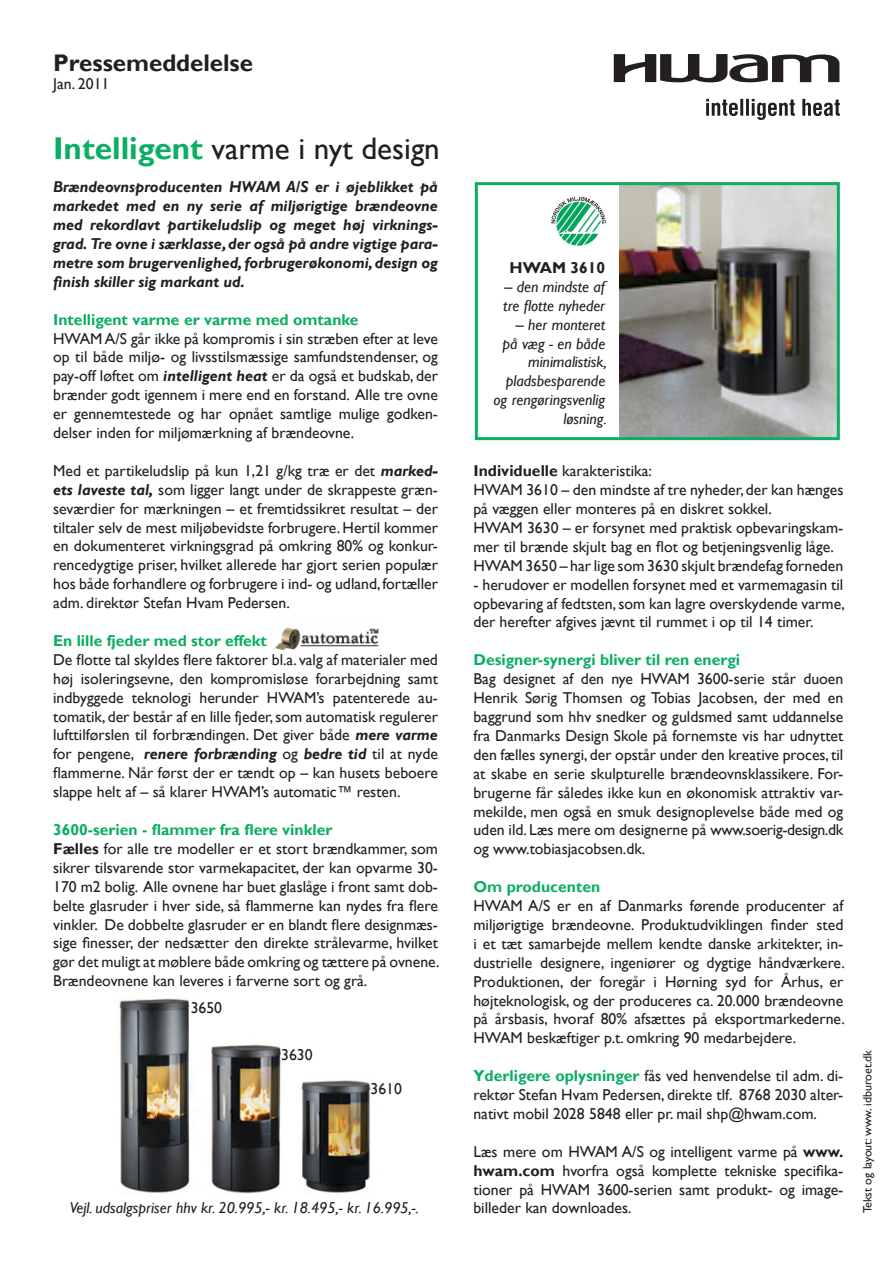
<style>
.page{position:relative;width:893px;height:1263px;background:#fff}
.page>*{position:absolute;margin:0;border:0;box-sizing:border-box;transform-origin:0 0}
.t1{font:31.2px "Gill Sans";color:#231f20}
.t2{font:700 24px "Gill Sans";color:#231f20}
.t3{font:15.75px/18.9px "Gill Sans";color:#231f20;text-align:justify}
.t4{font:italic 700 15.75px/18.9px "Gill Sans";color:#231f20;text-align:justify}
.t5{font:italic 15.75px/18.9px "Gill Sans";color:#231f20}
.t6{font:700 15.75px "Gill Sans";color:#0bae62}
.t7{font:700 15.75px "Gill Sans";color:#231f20}
.t8{font:12px "Gill Sans";color:#231f20}
.s1{font-weight:700;font-size:31.5px;color:#0bae62}
.s2{font-weight:700;font-style:italic}
.s3{font-weight:700}
.s4{font-style:normal}
.s5{font-weight:700;color:#0bae62}
</style>
<div class="page">
<svg style="left:706px;top:99px;width:134px;height:21px"></svg>
<svg style="left:614px;top:54px;width:226px;height:29px"></svg>
<img style="left:274px;top:627px;width:106px;height:24px">
<img style="left:119px;top:998px;width:252px;height:196px">
<img style="left:619px;top:186px;width:217px;height:250px">
<img style="left:551px;top:196px;width:55px;height:50px">
<div style="left:475px;top:182px;width:365px;height:258px;border:3px solid #0bae62"></div>
<p class="t2" style="left:53px;top:48px;width:201px">Pressemeddelelse</p>
<p class="t3" style="left:53px;top:75px;width:58px">Jan. 2011</p>
<p class="t1" style="left:53px;top:131px;width:388px"><span class="s1">Intelligent</span> varme i nyt design</p>
<p class="t4" style="left:53px;top:178px;width:386px">Brændeovnsproducenten HWAM A/S er i øjeblikket på markedet med en ny serie af miljørigtige brændeovne med rekordlavt partikeludslip og meget høj virknings&shy;grad. Tre ovne i særklasse, der også på andre vigtige para&shy;metre som brugervenlighed, forbrugerøkonomi, design og finish skiller sig markant ud.</p>
<p class="t6" style="left:53px;top:310px;width:307px">Intelligent varme er varme med omtanke</p>
<p class="t3" style="left:53px;top:329px;width:386px">HWAM A/S går ikke på kompromis i sin stræben efter at leve op til både miljø- og livsstilsmæssige samfundstendenser, og pay-off løftet om <span class="s2">intelligent heat</span> er da også et budskab, der brænder godt igennem i mere end en forstand. Alle tre ovne er gennemtestede og har opnået samtlige mulige godken&shy;delser inden for miljømærkning af brændeovne.</p>
<p class="t3" style="left:53px;top:461px;width:386px">Med et partikeludslip på kun 1,21 g/kg træ er det <span class="s2">marked&shy;ets laveste tal,</span> som ligger langt under de skrappeste græn&shy;seværdier for mærkningen – et fremtidssikret resultat – der tiltaler selv de mest miljøbevid-ste forbrugere. Hertil kommer en dokumenteret virkningsgrad på omkring 80% og konkur&shy;rencedygtige priser, hvilket allerede har gjort serien populær hos både forhand-lere og forbrugere i ind- og udland, fortæller adm. direktør Stefan Hvam Pedersen.</p>
<p class="t6" style="left:53px;top:631px;width:215px">En lille fjeder med stor effekt</p>
<p class="t3" style="left:53px;top:650px;width:386px">De flotte tal skyldes flere faktorer bl.a. valg af materialer med høj isoleringsevne, den kompromisløse forarbejdning samt ind- byggede teknologi herunder HWAM’s patenterede au&shy;tomatik, der består af en lille fjeder, som automatisk regulerer lufttilførslen til forbrændingen. Det giver både <span class="s2">mere varme </span>for pengene, <span class="s2">renere forbrænding</span> og <span class="s2">bedre tid</span> til at nyde flammerne. Når først der er tændt op – kan husets beboere slappe helt af – så klarer HWAM’s automatic™ resten.</p>
<p class="t6" style="left:53px;top:820px;width:281px">3600-serien - flammer fra flere vinkler</p>
<p class="t3" style="left:53px;top:839px;width:388px"><span class="s3">Fælles</span> for alle tre modeller er et stort brændkammer, som sikrer tilsvarende stor varmekapacitet, der kan opvarme 30- 170 m2 bolig. Alle ovnene har buet glaslåge i front samt dob&shy;belte glasruder i hver side, så flammerne kan nydes fra flere vinkler. De dobbelte glasruder er en blandt flere designmæs&shy;sige finesser, der nedsætter den direkte strålevarme, hvilket gør det muligt at møblere både omkring og tættere på ovnene.<br>Brændeovnene kan leveres i farverne sort og grå.</p>
<p class="t3" style="left:191px;top:998px;width:33px">3650</p>
<p class="t3" style="left:281px;top:1045px;width:33px">3630</p>
<p class="t3" style="left:370px;top:1079px;width:33px">3610</p>
<p class="t7" style="left:510px;top:258px;width:97px">HWAM 3610</p>
<p class="t5" style="left:503px;top:277px;width:103px"><span class="s4">–</span> den mindste af tre flotte ny-heder</p>
<p class="t5" style="left:494px;top:315px;width:115px;text-align:right"><span class="s4">–</span> her monteret<br>på væg - en både minimalistisk, pladsbesparende og rengøringsvenlig løsning.</p>
<p class="t3" style="left:473px;top:462px;width:180px"><span class="s3">Individuelle</span> karakteristika:</p>
<p class="t3" style="left:473px;top:481px;width:371px">HWAM 3610 – den mindste af tre nyheder, der kan hænges på væggen eller monteres på en diskret sokkel.</p>
<p class="t3" style="left:473px;top:518px;width:371px">HWAM 3630 – er forsynet med praktisk opbevaringskam&shy;mer til brænde skjult bag en flot og betjeningsvenlig låge.</p>
<p class="t3" style="left:473px;top:556px;width:371px">HWAM 3650 – har lige som 3630 skjult brændefag forneden</p>
<p class="t3" style="left:473px;top:575px;width:373px">- herudover er modellen forsynet med et varmemagasin til opbevaring af fedtsten, som kan lagre overskydende varme-, der herefter afgives jævnt til rummet i op til 14 timer.</p>
<p class="t6" style="left:473px;top:650px;width:268px">Designer-synergi bliver til ren energi</p>
<p class="t3" style="left:473px;top:670px;width:371px">Bag designet af den nye HWAM 3600-serie står duoen Henrik Sørig Thomsen og Tobias Jacobsen, der med en baggrund som hhv snedker og guldsmed samt uddannelse fra Danmarks Design Skole på fornemste vis har udnyttet den fælles synergi, der opstår under den kreative proces, til at skabe en serie skulpturelle brændeovnsklassikere. For&shy;brugerne får således ikke kun en økonomisk attraktiv var&shy;mekilde, men også en smuk designoplevelse både med og uden ild. Læs mere om designerne på www.soerig-design.dk og www.tobiasjacobsen.dk.</p>
<p class="t6" style="left:473px;top:877px;width:128px">Om producenten</p>
<p class="t3" style="left:473px;top:896px;width:373px">HWAM A/S er en af Danmarks førende producenter af miljørigtige brændeovne. Produktudviklingen finder sted i et tæt samarbejde mellem kendte danske arkitekter, in&shy;dustrielle designere, ingeniører og dygtige håndværkere.<br>Produktionen, der foregår i Hørning syd for Århus, er højteknologisk, og der produceres ca. 20.000 brændeovne på årsbasis, hvoraf 80% afsættes på eksportmarkederne.<br>HWAM beskæftiger p.t. omkring 90 medarbejdere.</p>
<p class="t3" style="left:473px;top:1067px;width:371px"><span class="s5">Yderligere oplysninger</span> fås ved henvendelse til adm. di&shy;rektør Stefan Hvam Pedersen, direkte tlf. 8768 2030 alter&shy;nativt mobil 2028 5848 eller pr. mail shp@hwam.com.</p>
<p class="t3" style="left:473px;top:1142px;width:371px">Læs mere om HWAM A/S og intelligent varme på <span class="s3">www. hwam.com</span> hvorfra også komplette tekniske specifika&shy;tioner på HWAM 3600-serien samt produkt- og image-</p>
<p class="t5" style="left:70px;top:1199px;width:351px">Vejl. udsalgspriser hhv kr. 20.995,- kr. 18.495,- kr. 16.995,-.</p>
<p class="t3" style="left:473px;top:1199px;width:160px">billeder kan downloades.</p>
<p class="t8" style="left:860px;top:1213px;width:165px;rotate:-90deg">Tekst og layout: www. idburoet.dk</p>
</div>
